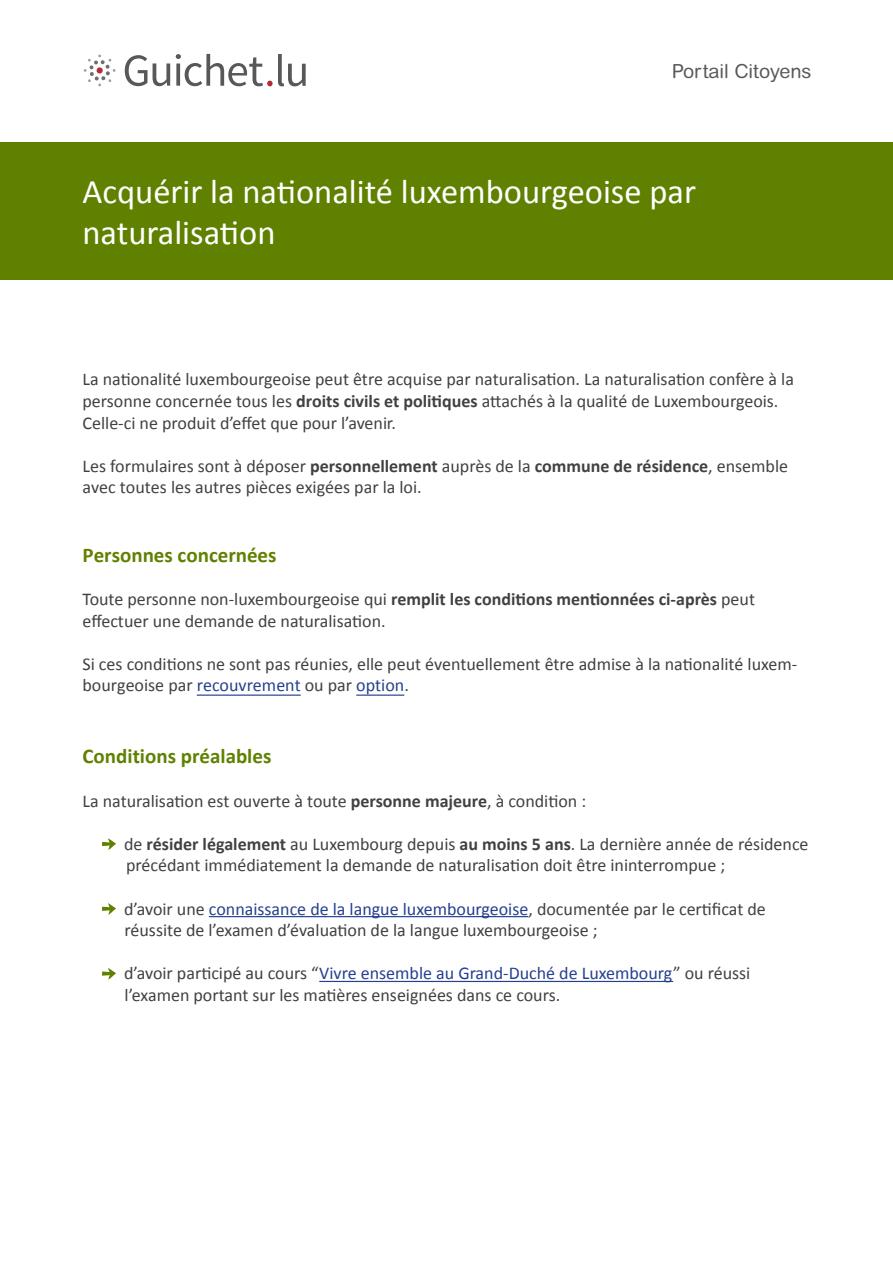
<style>
.page{position:relative;width:893px;height:1263px;background:#fff}
.page>*{position:absolute;margin:0;border:0;box-sizing:border-box;transform-origin:0 0}
.t1{font:34.5px/41.4px "Calibri";color:#fff}
.t2{font:700 21px "Calibri";color:#608100}
.t3{font:19.5px "Arial Rounded MT Std";color:#58595b}
.t4{font:18px/21.6px "Calibri";color:#414042}
.s1{font-weight:700}
.s2{color:#25408f}
</style>
<div class="page">
<div style="left:0;top:142px;width:893px;height:138px;background:#608100"></div>
<svg style="left:125px;top:55px;width:45px;height:31px"></svg>
<svg style="left:84px;top:55px;width:32px;height:31px"></svg>
<svg style="left:176px;top:54px;width:130px;height:32px"></svg>
<hr style="left:209px;top:916px;width:319px;height:1px;background:#25408f">
<hr style="left:319px;top:981px;width:354px;height:1px;background:#25408f">
<hr style="left:356px;top:694px;width:48px;height:2px;background:#25408f">
<hr style="left:197px;top:694px;width:104px;height:2px;background:#25408f">
<svg style="left:102px;top:838px;width:14px;height:12px"></svg>
<svg style="left:102px;top:903px;width:14px;height:11px"></svg>
<svg style="left:102px;top:968px;width:14px;height:11px"></svg>
<p class="t3" style="left:672px;top:59px;width:141px">Portail Citoyens</p>
<h1 class="t1" style="left:83px;top:171px;width:615px">Acquérir la nationalité luxembourgeoise par naturalisation</h1>
<p class="t4" style="left:83px;top:369px;width:713px">La nationalité luxembourgeoise peut être acquise par naturalisation. La naturalisation confère à la personne concernée tous les <span class="s1">droits civils et politiques</span> attachés à la qualité de Luxembourgeois.<br>Celle-ci ne produit d’effet que pour l’avenir.</p>
<p class="t4" style="left:83px;top:455px;width:707px">Les formulaires sont à déposer <span class="s1">personnellement</span> auprès de la <span class="s1">commune de résidence</span>, ensemble avec toutes les autres pièces exigées par la loi.</p>
<p class="t2" style="left:83px;top:541px;width:196px">Personnes concernées</p>
<p class="t4" style="left:83px;top:588px;width:674px">Toute personne non-luxembourgeoise qui <span class="s1">remplit les conditions mentionnées ci-après</span> peut effectuer une demande de naturalisation.</p>
<p class="t4" style="left:83px;top:653px;width:716px">Si ces conditions ne sont pas réunies, elle peut éventuellement être admise à la nationalité luxem&shy;bourgeoise par <span class="s2">recouvrement</span> ou par <span class="s2">option</span>.</p>
<p class="t2" style="left:83px;top:743px;width:190px">Conditions préalables</p>
<p class="t4" style="left:83px;top:790px;width:505px">La naturalisation est ouverte à toute <span class="s1">personne majeure</span>, à condition :</p>
<p class="t4" style="left:124px;top:833px;width:686px">de <span class="s1">résider légalement</span> au Luxembourg depuis <span class="s1">au moins 5 ans</span>. La dernière année de résidence précédant immédiatement la demande de naturalisation doit être ininterrompue ;</p>
<p class="t4" style="left:124px;top:898px;width:643px">d’avoir une <span class="s2">connaissance de la langue luxembourgeoise</span>, documentée par le certificat de réussite de l’examen d’évaluation de la langue luxembourgeoise ;</p>
<p class="t4" style="left:124px;top:963px;width:628px">d’avoir participé au cours “<span class="s2">Vivre ensemble au Grand-Duché de Luxembourg</span>” ou réussi l’examen portant sur les matières enseignées dans ce cours.</p>
</div>
